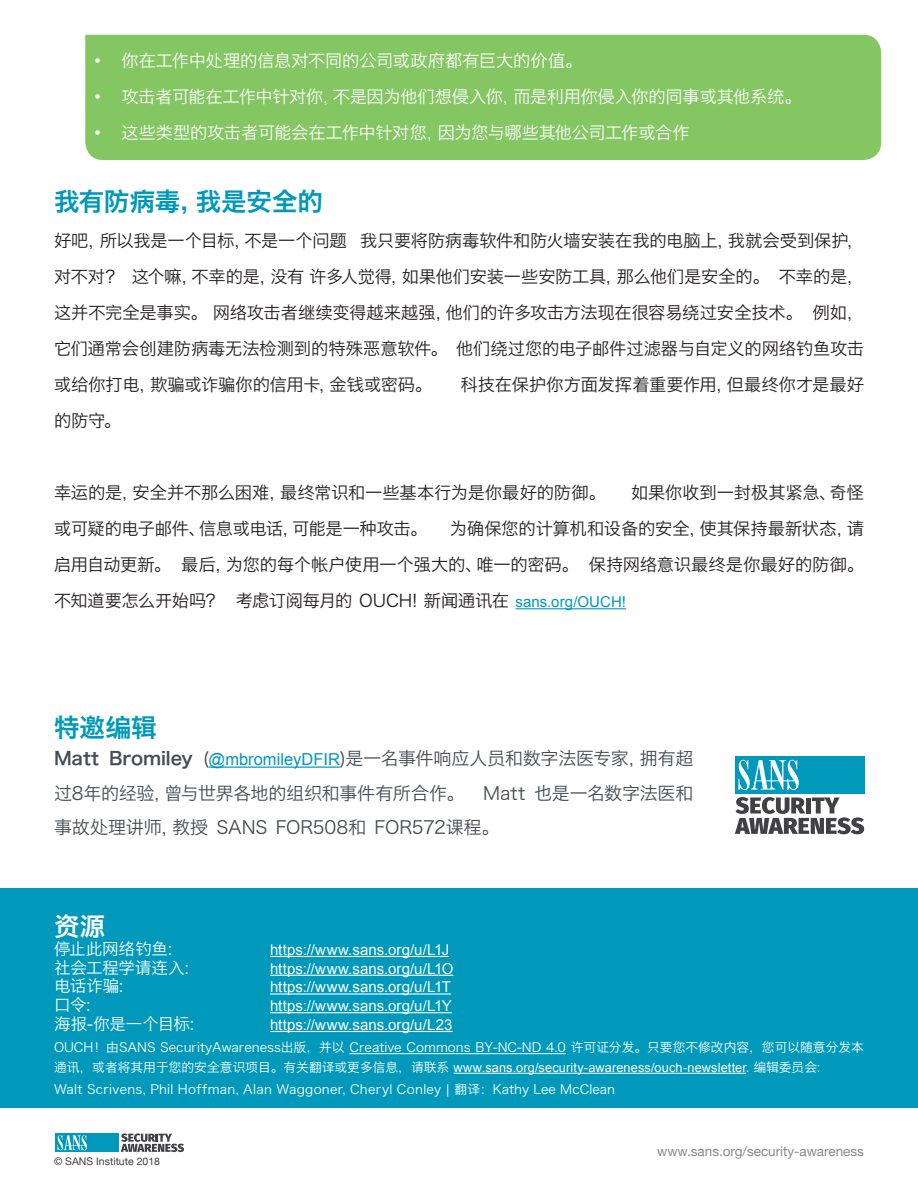
<style>
.page{position:relative;width:918px;height:1188px;background:#fff}
.page>*{position:absolute;margin:0;border:0;box-sizing:border-box;transform-origin:0 0}
.MainText{font:25.5px "Hiragino Sans GB W6";letter-spacing:-.005em;color:#0098bb}
.t1{font:25.5px "Hiragino Sans GB W6";color:#fff}
.MainText-2{font:18px "Hiragino Sans GB W3";letter-spacing:-.015em;color:#464b54}
.MainText-3{font:18px "Hiragino Sans GB W6";letter-spacing:-.005em;color:#464b54}
.t2{font:18px "Arial";color:#fff}
.indents{font:17.25px/36px "Hiragino Sans GB W3";letter-spacing:-.01em;color:#231f20}
.t3{font:17.25px "Hiragino Sans GB W3";letter-spacing:-.015em;color:#fff}
.t4{font:16.5px "Hiragino Sans GB W3";letter-spacing:-.01em;color:#fff}
.t5{font:15px "Arial";letter-spacing:.005em;color:#fff}
.indents-2{font:15px "Arial";letter-spacing:.005em;color:#0098bb}
.t6{font:13.5px "Helvetica Neue";color:#868a8e}
.t7{font:12.75px/19.5px "Hiragino Sans GB W3";color:#fff}
.t8{font:12.75px "Hiragino Sans GB W3";letter-spacing:.02em;color:#fff}
.t9{font:10.5px "Helvetica Neue";color:#413f41}
.s1{font-family:"Arial";font-size:16.5px;color:#0098bb}
.s2{font-family:"Arial"}
</style>
<div class="page">
<div style="left:85px;top:35px;width:796px;height:125px;background:#83c662"></div>
<hr style="left:516px;top:608px;width:110px;height:1px;background:#0098bb">
<svg style="left:121px;top:1133px;width:63px;height:19px"></svg>
<div style="left:56px;top:1133px;width:63px;height:19px;background:#0098bb"></div>
<svg style="left:58px;top:1135px;width:29px;height:15px"></svg>
<div style="left:0;top:889px;width:918px;height:219px;background:#0099bc"></div>
<hr style="left:270px;top:956px;width:179px;height:1px;background:#fff">
<hr style="left:270px;top:975px;width:183px;height:1px;background:#fff">
<hr style="left:270px;top:993px;width:181px;height:2px;background:#fff">
<hr style="left:270px;top:1012px;width:182px;height:1px;background:#fff">
<hr style="left:270px;top:1031px;width:183px;height:1px;background:#fff">
<hr style="left:349px;top:1053px;width:217px;height:1px;background:#fff">
<hr style="left:453px;top:1073px;width:293px;height:1px;background:#fff">
<hr style="left:209px;top:767px;width:131px;height:1px;background:#0098bb">
<svg style="left:735px;top:797px;width:129px;height:37px"></svg>
<div style="left:735px;top:756px;width:129px;height:38px;background:#0098bb"></div>
<svg style="left:738px;top:760px;width:61px;height:30px"></svg>
<p class="t2" style="left:94px;top:49px;width:8px">•</p>
<p class="t2" style="left:94px;top:85px;width:8px">•</p>
<p class="t2" style="left:94px;top:121px;width:8px">•</p>
<p class="t3" style="left:122px;top:50px;width:462px">你在工作中处理的信息对不同的公司或政府都有巨大的价值。</p>
<p class="t3" style="left:122px;top:86px;width:220px">攻击者可能在工作中针对你，</p>
<p class="t3" style="left:333px;top:86px;width:188px">不是因为他们想侵入你，</p>
<p class="t3" style="left:513px;top:86px;width:290px">而是利用你侵入你的同事或其他系统。</p>
<p class="t3" style="left:122px;top:122px;width:324px">这些类型的攻击者可能会在工作中针对您，</p>
<p class="t3" style="left:438px;top:122px;width:254px">因为您与哪些其他公司工作或合作</p>
<p class="MainText" style="left:54px;top:185px;width:153px">我有防病毒，</p>
<p class="MainText" style="left:196px;top:185px;width:129px">我是安全的</p>
<p class="indents" style="left:54px;top:222px;width:53px">好吧，</p>
<p class="indents" style="left:100px;top:222px;width:153px">所以我是一个目标，</p>
<p class="indents" style="left:244px;top:222px;width:104px">不是一个问题</p>
<p class="indents" style="left:728px;top:222px;width:138px">我就会受到保护，</p>
<p class="indents" style="left:360px;top:222px;width:376px">我只要将防病毒软件和防火墙安装在我的电脑上，</p>
<p class="indents" style="left:54px;top:258px;width:70px">对不对？</p>
<p class="indents" style="left:132px;top:258px;width:69px">这个嘛，</p>
<p class="indents" style="left:192px;top:258px;width:87px">不幸的是，</p>
<p class="indents" style="left:271px;top:258px;width:139px">没有许多人觉得，</p>
<p class="indents" style="left:402px;top:258px;width:223px">如果他们安装一些安防工具，</p>
<p class="indents" style="left:617px;top:258px;width:154px">那么他们是安全的。</p>
<p class="indents" style="left:779px;top:258px;width:87px">不幸的是，</p>
<p class="indents" style="left:54px;top:294px;width:400px">这并不完全是事实。网络攻击者继续变得越来越强，</p>
<p class="indents" style="left:446px;top:294px;width:359px">他们的许多攻击方法现在很容易绕过安全技术。</p>
<p class="indents" style="left:813px;top:294px;width:53px">例如，</p>
<p class="indents" style="left:54px;top:330px;width:395px">它们通常会创建防病毒无法检测到的特殊恶意软件。</p>
<p class="indents" style="left:456px;top:330px;width:409px">他们绕过您的电子邮件过滤器与自定义的网络钓鱼攻击</p>
<p class="indents" style="left:54px;top:366px;width:104px">或给你打电，的防守。</p>
<p class="indents" style="left:330px;top:366px;width:104px">金钱或密码。</p>
<p class="indents" style="left:150px;top:366px;width:187px">欺骗或诈骗你的信用卡，</p>
<p class="indents" style="left:461px;top:366px;width:274px">科技在保护你方面发挥着重要作用，</p>
<p class="indents" style="left:727px;top:366px;width:139px">但最终你才是最好</p>
<p class="indents" style="left:54px;top:474px;width:87px">幸运的是，</p>
<p class="indents" style="left:133px;top:474px;width:155px">安全并不那么困难，</p>
<p class="indents" style="left:280px;top:474px;width:327px">最终常识和一些基本行为是你最好的防御。</p>
<p class="indents" style="left:631px;top:474px;width:206px">如果你收到一封极其紧急、</p>
<p class="indents" style="left:829px;top:474px;width:36px">奇怪</p>
<p class="indents" style="left:199px;top:510px;width:102px">信息或电话，</p>
<p class="indents" style="left:54px;top:510px;width:153px">或可疑的电子邮件、</p>
<p class="indents" style="left:292px;top:510px;width:137px">可能是一种攻击。</p>
<p class="indents" style="left:450px;top:510px;width:258px">为确保您的计算机和设备的安全，</p>
<p class="indents" style="left:700px;top:510px;width:155px">使其保持最新状态，</p>
<p class="indents" style="left:847px;top:510px;width:19px">请</p>
<p class="indents" style="left:54px;top:546px;width:119px">启用自动更新。</p>
<p class="indents" style="left:181px;top:546px;width:52px">最后，</p>
<p class="indents" style="left:226px;top:546px;width:258px">为您的每个帐户使用一个强大的、</p>
<p class="indents" style="left:476px;top:546px;width:104px">唯一的密码。</p>
<p class="indents" style="left:589px;top:546px;width:277px">保持网络意识最终是你最好的防御。</p>
<p class="indents" style="left:54px;top:582px;width:170px">不知道要怎么开始吗？</p>
<p class="indents" style="left:236px;top:582px;width:275px">考虑订阅每月的 OUCH! 新闻通讯在</p>
<p class="indents-2" style="left:516px;top:592px;width:112px">sans.org/OUCH!</p>
<p class="MainText" style="left:54px;top:711px;width:104px">特邀编辑</p>
<p class="MainText-3" style="left:54px;top:747px;width:47px">Matt</p>
<p class="MainText-3" style="left:109px;top:747px;width:85px">Bromiley</p>
<p class="MainText-2" style="left:203px;top:747px;width:445px">(<span class="s1">@mbromileyDFIR</span>)是一名事件响应人员和数字法医专家，</p>
<p class="MainText-2" style="left:640px;top:747px;width:55px">拥有超</p>
<p class="MainText-2" style="left:54px;top:782px;width:119px">过8年的经验，</p>
<p class="MainText-2" style="left:165px;top:782px;width:301px">曾与世界各地的组织和事件有所合作。</p>
<p class="MainText-2" style="left:483px;top:782px;width:43px">Matt</p>
<p class="MainText-2" style="left:54px;top:816px;width:127px">事故处理讲师，</p>
<p class="MainText-2" style="left:172px;top:816px;width:38px">教授</p>
<p class="MainText-2" style="left:216px;top:816px;width:53px">SANS</p>
<p class="MainText-2" style="left:276px;top:816px;width:92px">FOR508和</p>
<p class="MainText-2" style="left:375px;top:816px;width:126px">FOR572课程。</p>
<p class="MainText-2" style="left:535px;top:782px;width:160px">也是一名数字法医和</p>
<p class="t1" style="left:54px;top:910px;width:53px">资源</p>
<p class="t4" style="left:54px;top:938px;width:120px">停止此网络钓鱼:</p>
<p class="t5" style="left:270px;top:940px;width:181px">h t t p s : / / w w w . s a n s . o r g J1L/u/</p>
<p class="t4" style="left:54px;top:957px;width:136px">社会工程学请连入:</p>
<p class="t5" style="left:270px;top:959px;width:185px">h t t p s : / / w w w . s a n s . o r g O1L/u/</p>
<p class="t4" style="left:54px;top:976px;width:71px">电话诈骗:</p>
<p class="t5" style="left:270px;top:977px;width:182px">h t t p s : / / w w w . s a n s . o r g T1L/u/</p>
<p class="t4" style="left:54px;top:995px;width:38px">口令:</p>
<p class="t5" style="left:270px;top:996px;width:183px">h t t p s : / / w w w . s a n s . o r g Y1L/u/</p>
<p class="t4" style="left:54px;top:1013px;width:142px">海报-你是一个目标:</p>
<p class="t7" style="left:54px;top:1038px;width:811px">OUCH！由SANS SecurityAwareness出版，并以 Creative Commons BY-NC-ND 4.0 许可证分发。只要您不修改内容，您可以随意分发本通讯，或者将其用于您的安全意识项目。有关翻译或更多信息，请联系 <span class="s2">www.sans.org/security-awareness/ouch-newsletter</span>. 编辑委员会:</p>
<p class="t8" style="left:54px;top:1082px;width:563px">Walt Scrivens, Phil Hoffman, Alan Waggoner, Cheryl Conley | 翻译：Kathy Lee McClean</p>
<p class="t5" style="left:270px;top:1015px;width:184px">https://www.sans. o r g L/u/ 2 3</p>
<p class="t9" style="left:54px;top:1154px;width:108px">© SANS Institute 2018</p>
<p class="t6" style="left:657px;top:1142px;width:208px">www.sans.org/security-awareness</p>
</div>
